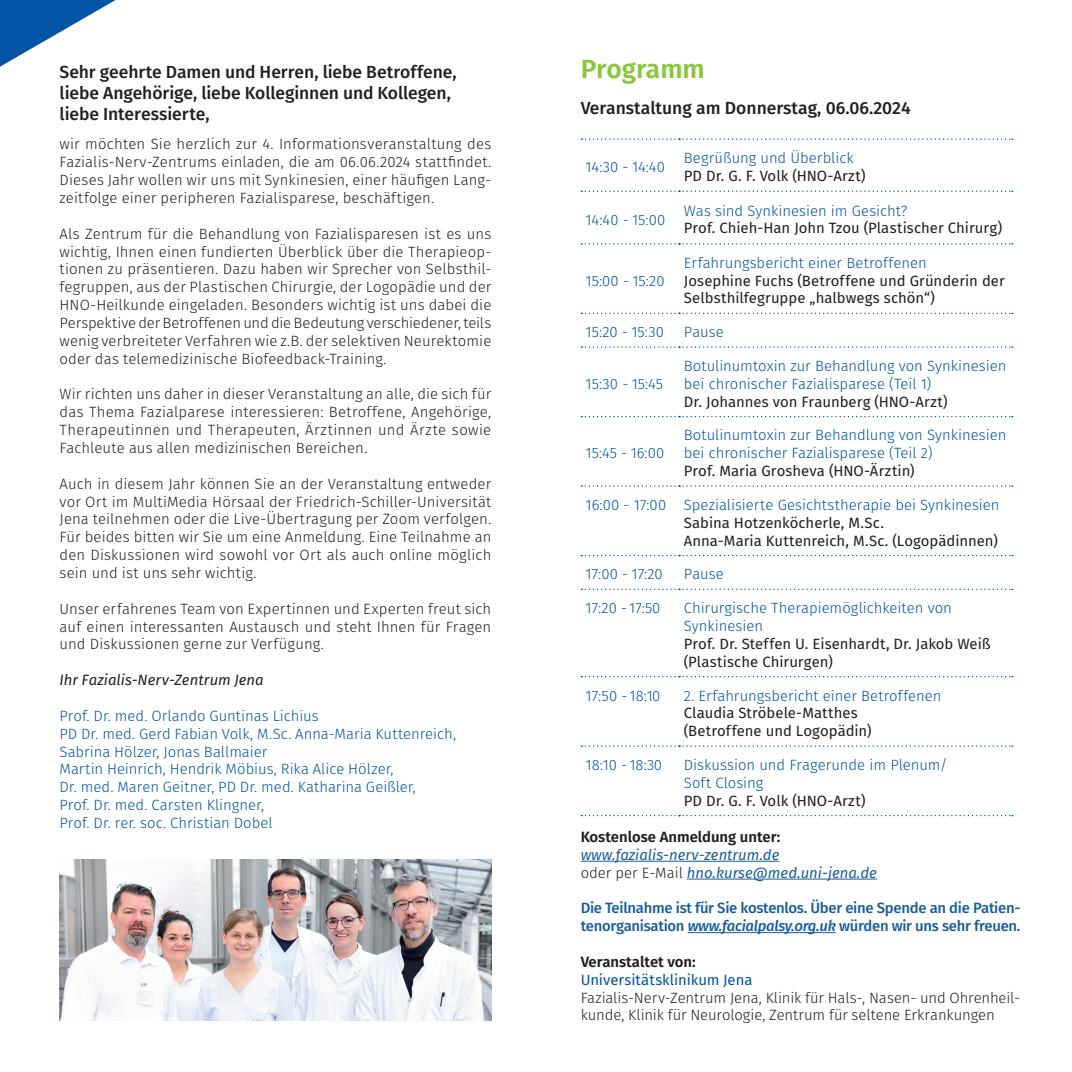
<style>
.page{position:relative;width:1072px;height:1072px;background:#fff}
.page>*{position:absolute;margin:0;border:0;box-sizing:border-box;transform-origin:0 0}
.U1{font:600 26.25px "Fira Sans";color:#8bc63e}
.Fliesstext{font:500 17.5px "Fira Sans";letter-spacing:-.005em;color:#231f20}
.U1-2{font:500 17.5px "Fira Sans";color:#231f20}
.Fliesstext-2{font:300 14.88px/17.8px "Fira Sans";letter-spacing:.01em;color:#231f20;text-align:justify}
.Zeiten{font:300 14.88px/17.8px "Fira Sans";color:#0154a6}
.Zeiten-2{font:14.88px/17.8px "Fira Sans";color:#231f20}
.Fliesstext-3{font:300 14.88px/17.8px "Fira Sans";color:#0154a6}
.t1{font:500 14.88px/17.8px "Fira Sans";letter-spacing:-.02em;color:#175d9e}
.t2{font:italic 14.88px/17.8px "Fira Sans";color:#175d9e}
.Fliesstext-4{font:italic 14.88px "Fira Sans";color:#231f20}
.t3{font:600 14.88px "Fira Sans";color:#231f20}
.s1{font-weight:300;color:#0154a6}
.s2{font-weight:400;color:#231f20}
.s3{font-weight:600;font-style:normal;color:#231f20}
.s4{font-weight:300;font-style:normal;color:#231f20}
.s5{font-style:italic}
.s6{font-weight:400;color:#0154a6}
</style>
<div class="page">
<svg style="left:0;top:0;width:116px;height:67px"></svg>
<img style="left:60px;top:859px;width:431px;height:161px">
<svg style="left:581px;top:138px;width:431px;height:2px"></svg>
<svg style="left:581px;top:190px;width:431px;height:2px"></svg>
<svg style="left:581px;top:243px;width:431px;height:1px"></svg>
<svg style="left:581px;top:313px;width:431px;height:1px"></svg>
<svg style="left:581px;top:346px;width:431px;height:2px"></svg>
<svg style="left:581px;top:416px;width:431px;height:1px"></svg>
<svg style="left:581px;top:485px;width:431px;height:2px"></svg>
<svg style="left:581px;top:555px;width:431px;height:1px"></svg>
<svg style="left:581px;top:588px;width:431px;height:2px"></svg>
<svg style="left:581px;top:676px;width:431px;height:1px"></svg>
<svg style="left:581px;top:745px;width:431px;height:1px"></svg>
<svg style="left:581px;top:815px;width:431px;height:1px"></svg>
<hr style="left:580px;top:860px;width:199px;height:1px;background:#175d9e">
<hr style="left:686px;top:878px;width:191px;height:1px;background:#175d9e">
<hr style="left:687px;top:932px;width:148px;height:1px;background:#175d9e">
<p class="Fliesstext" style="left:60px;top:58px;width:398px">Sehr geehrte Damen und Herren, liebe Betroffene,</p>
<p class="Fliesstext" style="left:60px;top:79px;width:393px">liebe Angehörige, liebe Kolleginnen und Kollegen,</p>
<p class="Fliesstext" style="left:60px;top:100px;width:151px">liebe Interessierte,</p>
<p class="Fliesstext-2" style="left:60px;top:135px;width:433px">wir möchten Sie herzlich zur 4. Informationsveranstaltung des Fazialis-Nerv-Zentrums einladen, die am 06.06.2024 stattfindet.<br>Dieses Jahr wollen wir uns mit Synkinesien, einer häufigen Lang&shy;zeitfolge einer peripheren Fazialisparese, beschäftigen.</p>
<p class="Fliesstext-2" style="left:60px;top:224px;width:433px">Als Zentrum für die Behandlung von Fazialisparesen ist es uns wichtig, Ihnen einen fundierten Überblick über die Therapieop&shy;tionen zu präsentieren. Dazu haben wir Sprecher von Selbsthil&shy;fegruppen, aus der Plastischen Chirurgie, der Logopädie und der HNO-Heilkunde eingeladen. Besonders wichtig ist uns dabei die Perspektive der Betroffenen und die Bedeutung verschiedener, teils wenig verbreiteter Verfahren wie z.B. der selektiven Neurektomie oder das telemedizinische Biofeedback-Training.</p>
<p class="Fliesstext-2" style="left:60px;top:385px;width:433px">Wir richten uns daher in dieser Veranstaltung an alle, die sich für das Thema Fazialparese interessieren: Betroffene, Angehörige, Therapeutinnen und Therapeuten, Ärztinnen und Ärzte sowie Fachleute aus allen medizinischen Bereichen.</p>
<p class="Fliesstext-2" style="left:60px;top:474px;width:433px">Auch in diesem Jahr können Sie an der Veranstaltung entweder vor Ort im MultiMedia Hörsaal der Friedrich-Schiller-Universität Jena teilnehmen oder die Live-Übertragung per Zoom verfolgen.<br>Für beides bitten wir Sie um eine Anmeldung. Eine Teilnahme an den Diskussionen wird sowohl vor Ort als auch online möglich sein und ist uns sehr wichtig.</p>
<p class="Fliesstext-2" style="left:60px;top:599px;width:433px">Unser erfahrenes Team von Expertinnen und Experten freut sich auf einen interessanten Austausch und steht Ihnen für Fragen und Diskussionen gerne zur Verfügung.</p>
<p class="Fliesstext-4" style="left:60px;top:668px;width:206px">Ihr Fazialis-Nerv-Zentrum Jena</p>
<p class="Fliesstext-3" style="left:60px;top:706px;width:261px">Prof. Dr. med. Orlando Guntinas Lichius</p>
<p class="Fliesstext-3" style="left:60px;top:724px;width:398px">PD Dr. med. Gerd Fabian Volk, M.Sc. Anna-Maria Kuttenreich,</p>
<p class="Fliesstext-3" style="left:60px;top:742px;width:209px">Sabrina Hölzer, Jonas Ballmaier</p>
<p class="Fliesstext-3" style="left:60px;top:760px;width:336px">Martin Heinrich, Hendrik Möbius, Rika Alice Hölzer,</p>
<p class="Fliesstext-3" style="left:60px;top:778px;width:358px">Dr. med. Maren Geitner, PD Dr. med. Katharina Geißler,<br>Prof. Dr. med. Carsten Klingner,</p>
<p class="Fliesstext-3" style="left:60px;top:813px;width:215px">Prof. Dr. rer. soc. Christian Dobel</p>
<p class="U1" style="left:580px;top:47px;width:126px">Programm</p>
<p class="U1-2" style="left:580px;top:93px;width:332px">Veranstaltung am Donnerstag, 06.06.2024</p>
<p class="Zeiten" style="left:585px;top:158px;width:81px">14:30 - 14:40</p>
<p class="Zeiten" style="left:585px;top:210px;width:81px">14:40 - 15:00</p>
<p class="Zeiten" style="left:585px;top:271px;width:80px">15:00 - 15:20</p>
<p class="Zeiten" style="left:684px;top:149px;width:171px">Begrüßung und Überblick</p>
<p class="Zeiten-2" style="left:684px;top:166px;width:183px">PD Dr. G. F. Volk (HNO-Arzt)</p>
<p class="Zeiten" style="left:684px;top:201px;width:225px">Was sind Synkinesien im Gesicht?</p>
<p class="Zeiten-2" style="left:684px;top:219px;width:320px">Prof. Chieh-Han John Tzou (Plastischer Chirurg)</p>
<p class="Zeiten-2" style="left:684px;top:253px;width:322px"><span class="s1">Erfahrungsbericht einer Betroffenen<br></span>Josephine Fuchs (Betroffene und Gründerin der<br>Selbsthilfegruppe „halbwegs schön“)</p>
<p class="Zeiten" style="left:585px;top:323px;width:80px">15:20 - 15:30</p>
<p class="Zeiten" style="left:684px;top:323px;width:41px">Pause</p>
<p class="Zeiten" style="left:585px;top:374px;width:79px">15:30 - 15:45</p>
<p class="Zeiten" style="left:585px;top:444px;width:80px">15:45 - 16:00</p>
<p class="Zeiten" style="left:684px;top:357px;width:324px">Botulinumtoxin zur Behandlung von Synkinesien bei chronischer Fazialisparese (Teil 1)</p>
<p class="Zeiten-2" style="left:684px;top:392px;width:265px">Dr. Johannes von Fraunberg (HNO-Arzt)</p>
<p class="Zeiten" style="left:684px;top:426px;width:324px">Botulinumtoxin zur Behandlung von Synkinesien bei chronischer Fazialisparese (Teil 2)</p>
<p class="Zeiten-2" style="left:684px;top:461px;width:232px">Prof. Maria Grosheva (HNO-Ärztin)</p>
<p class="Zeiten" style="left:585px;top:495px;width:82px">16:00 - 17:00</p>
<p class="Zeiten" style="left:684px;top:495px;width:317px">Spezialisierte Gesichtstherapie bei Synkinesien</p>
<p class="Zeiten-2" style="left:684px;top:513px;width:202px">Sabina Hotzenköcherle, M.Sc.</p>
<p class="Zeiten-2" style="left:684px;top:531px;width:315px">Anna-Maria Kuttenreich, M.Sc. (Logopädinnen)</p>
<p class="Zeiten" style="left:585px;top:565px;width:79px">17:00 - 17:20</p>
<p class="Zeiten" style="left:684px;top:565px;width:41px">Pause</p>
<p class="Zeiten" style="left:585px;top:599px;width:76px">17:20 - 17:50</p>
<p class="Zeiten" style="left:684px;top:599px;width:269px">Chirurgische Therapiemöglichkeiten von<br>Synkinesien</p>
<p class="Zeiten-2" style="left:684px;top:634px;width:308px">Prof. Dr. Steffen U. Eisenhardt, Dr. Jakob Weiß (Plastische Chirurgen)</p>
<p class="Zeiten" style="left:585px;top:686px;width:76px">17:50 - 18:10</p>
<p class="Zeiten" style="left:684px;top:686px;width:259px">2. Erfahrungsbericht einer Betroffenen</p>
<p class="Zeiten-2" style="left:684px;top:704px;width:189px">Claudia Ströbele-Matthes (Betroffene und Logopädin)</p>
<p class="Zeiten" style="left:585px;top:755px;width:78px">18:10 - 18:30</p>
<p class="Zeiten" style="left:684px;top:755px;width:265px">Diskussion und Fragerunde im Plenum/<br>Soft Closing<br><span class="s2">PD Dr. G. F. Volk (HNO-Arzt)</span></p>
<h2 class="t2" style="left:580px;top:827px;width:201px"><span class="s3">Kostenlose Anmeldung unter: </span>www.fazialis-nerv-zentrum.de</h2>
<h2 class="t2" style="left:580px;top:863px;width:298px"><span class="s4">oder per E-Mail</span> hno.kurse@med.uni-jena.de</h2>
<h2 class="t1" style="left:580px;top:898px;width:441px">Die Teilnahme ist für Sie kostenlos. Über eine Spende an die Patien&shy;tenorganisation <span class="s5">www.facialpalsy.org.uk</span> würden wir uns sehr freuen.</h2>
<h2 class="t3" style="left:580px;top:949px;width:117px">Veranstaltet von:</h2>
<p class="Fliesstext-2" style="left:580px;top:970px;width:441px;text-align:left"><span class="s6">Universitätsklinikum Jena<br></span>Fazialis-Nerv-Zentrum Jena, Klinik für Hals-, Nasen- und Ohrenheil&shy;kunde, Klinik für Neurologie, Zentrum für seltene Erkrankungen</p>
</div>
